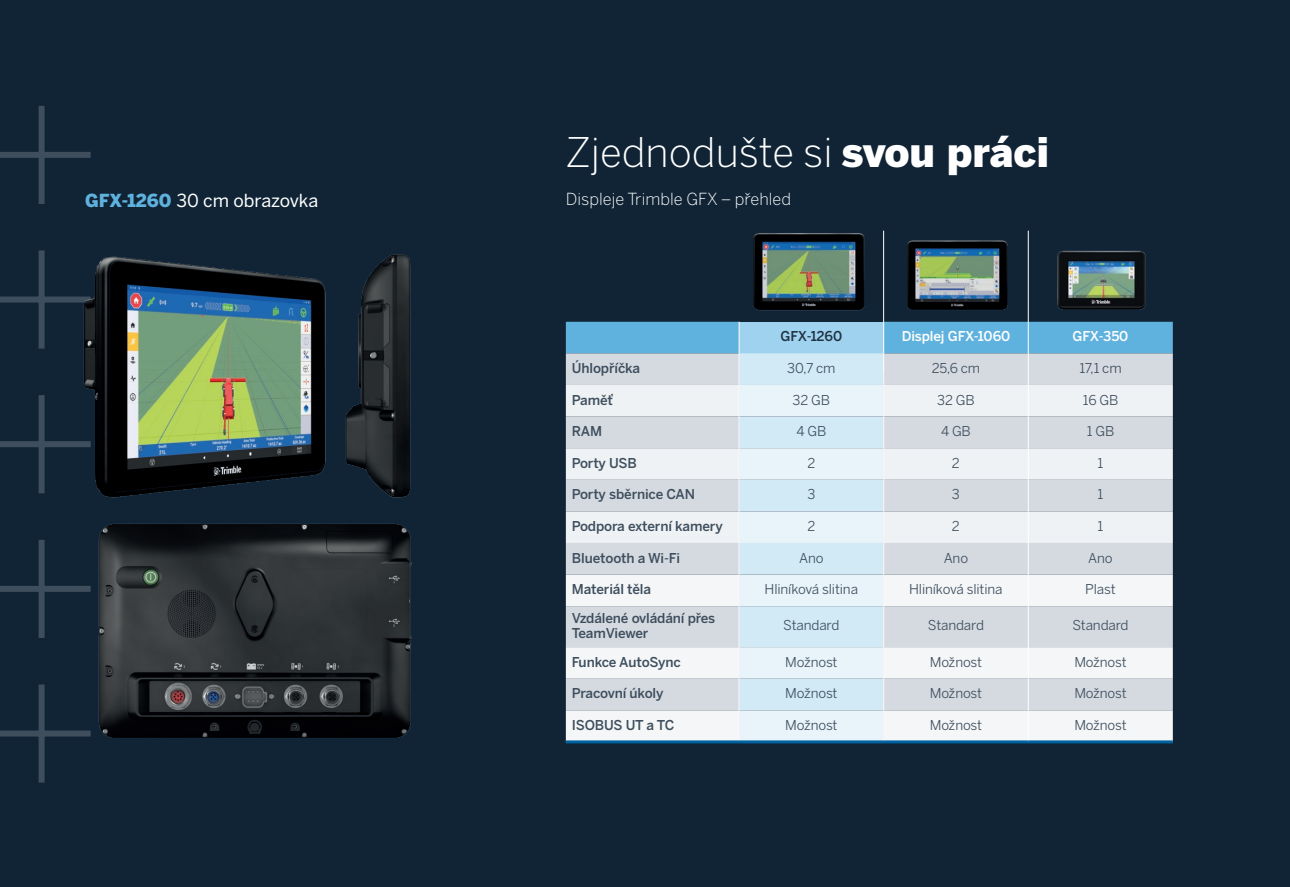
<style>
.page{position:relative;width:1290px;height:887px;background:#fff}
.page>*{position:absolute;margin:0;border:0;box-sizing:border-box;transform-origin:0 0}
.t1{font:300 40.5px "Benton Sans";color:#fff}
.t2{font:17.85px "Benton Sans";color:#fff}
.t3{font:300 16.5px "Benton Sans";color:#fff}
.t4{font:13.5px "Benton Sans";letter-spacing:-.01em;color:#3e4e5d}
.t5{font:500 13.5px/15px "Benton Sans";letter-spacing:-.01em;color:#3e4e5d}
.t6{font:500 13.5px "Benton Sans";letter-spacing:-.01em;color:#fff}
.t7{font:500 13.5px "Benton Sans";letter-spacing:-.01em;color:#213242}
.s1{font-weight:900;color:#60b2de}
.s2{font-weight:900}
</style>
<div class="page">
<div style="left:0;top:0;width:1289px;height:887px;background:#102435"></div>
<div style="left:39px;top:250px;width:6px;height:98px;background:#3e4e5c"></div>
<div style="left:0;top:296px;width:91px;height:6px;background:#3e4e5c"></div>
<div style="left:39px;top:540px;width:6px;height:98px;background:#3e4e5c"></div>
<div style="left:0;top:586px;width:91px;height:6px;background:#3e4e5c"></div>
<div style="left:39px;top:106px;width:6px;height:98px;background:#3e4e5c"></div>
<div style="left:0;top:152px;width:91px;height:6px;background:#3e4e5c"></div>
<div style="left:39px;top:395px;width:6px;height:98px;background:#3e4e5c"></div>
<div style="left:0;top:441px;width:91px;height:6px;background:#3e4e5c"></div>
<div style="left:39px;top:684px;width:6px;height:98px;background:#3e4e5c"></div>
<div style="left:0;top:730px;width:91px;height:6px;background:#3e4e5c"></div>
<hr style="left:883px;top:231px;width:1px;height:142px;background:#fff">
<hr style="left:1027px;top:231px;width:1px;height:142px;background:#fff">
<div style="left:566px;top:322px;width:606px;height:31px;background:#60b2de"></div>
<div style="left:739px;top:322px;width:144px;height:31px;background:#9fd2ef"></div>
<div style="left:566px;top:353px;width:606px;height:221px;background:#d5dae1"></div>
<div style="left:739px;top:353px;width:144px;height:32px;background:#d1eaf6"></div>
<svg style="left:566px;top:385px;width:606px;height:158px;background:#e3e7ec"></svg>
<svg style="left:739px;top:385px;width:144px;height:189px;background:#dceef7"></svg>
<svg style="left:566px;top:574px;width:606px;height:166px;background:#e3eaef"></svg>
<hr style="left:738px;top:322px;width:1px;height:31px;background:#fff">
<hr style="left:883px;top:322px;width:1px;height:31px;background:#fff">
<hr style="left:1027px;top:322px;width:1px;height:31px;background:#fff">
<hr style="left:738px;top:353px;width:1px;height:32px;background:#fff">
<hr style="left:883px;top:353px;width:1px;height:32px;background:#fff">
<hr style="left:1027px;top:353px;width:1px;height:32px;background:#fff">
<hr style="left:738px;top:385px;width:1px;height:31px;background:#fff">
<hr style="left:883px;top:385px;width:1px;height:31px;background:#fff">
<hr style="left:1027px;top:385px;width:1px;height:31px;background:#fff">
<hr style="left:738px;top:416px;width:1px;height:32px;background:#fff">
<hr style="left:883px;top:416px;width:1px;height:32px;background:#fff">
<hr style="left:1027px;top:416px;width:1px;height:32px;background:#fff">
<hr style="left:738px;top:448px;width:1px;height:32px;background:#fff">
<hr style="left:883px;top:448px;width:1px;height:32px;background:#fff">
<hr style="left:1027px;top:448px;width:1px;height:32px;background:#fff">
<hr style="left:738px;top:480px;width:1px;height:31px;background:#fff">
<hr style="left:883px;top:480px;width:1px;height:31px;background:#fff">
<hr style="left:1027px;top:480px;width:1px;height:31px;background:#fff">
<hr style="left:738px;top:511px;width:1px;height:32px;background:#fff">
<hr style="left:883px;top:511px;width:1px;height:32px;background:#fff">
<hr style="left:1027px;top:511px;width:1px;height:32px;background:#fff">
<hr style="left:738px;top:543px;width:1px;height:31px;background:#fff">
<hr style="left:883px;top:543px;width:1px;height:31px;background:#fff">
<hr style="left:1027px;top:543px;width:1px;height:31px;background:#fff">
<hr style="left:738px;top:574px;width:1px;height:32px;background:#fff">
<hr style="left:883px;top:574px;width:1px;height:32px;background:#fff">
<hr style="left:1027px;top:574px;width:1px;height:32px;background:#fff">
<hr style="left:738px;top:606px;width:1px;height:41px;background:#fff">
<hr style="left:883px;top:606px;width:1px;height:41px;background:#fff">
<hr style="left:1027px;top:606px;width:1px;height:41px;background:#fff">
<hr style="left:738px;top:647px;width:1px;height:31px;background:#fff">
<hr style="left:883px;top:647px;width:1px;height:31px;background:#fff">
<hr style="left:1027px;top:647px;width:1px;height:31px;background:#fff">
<hr style="left:738px;top:678px;width:1px;height:32px;background:#fff">
<hr style="left:883px;top:678px;width:1px;height:32px;background:#fff">
<hr style="left:1027px;top:678px;width:1px;height:32px;background:#fff">
<hr style="left:738px;top:710px;width:1px;height:30px;background:#fff">
<hr style="left:883px;top:710px;width:1px;height:30px;background:#fff">
<hr style="left:1027px;top:710px;width:1px;height:30px;background:#fff">
<hr style="left:566px;top:740px;width:173px;height:3px;background:#0162a2">
<hr style="left:739px;top:740px;width:144px;height:3px;background:#0162a2">
<hr style="left:883px;top:740px;width:145px;height:3px;background:#0162a2">
<hr style="left:1028px;top:740px;width:144px;height:3px;background:#0162a2">
<img style="left:753px;top:233px;width:112px;height:78px">
<img style="left:907px;top:240px;width:101px;height:70px">
<img style="left:1057px;top:250px;width:89px;height:59px">
<img style="left:85px;top:523px;width:327px;height:215px">
<img style="left:65px;top:256px;width:261px;height:242px">
<img style="left:345px;top:254px;width:66px;height:244px">
<h2 class="t2" style="left:85px;top:187px;width:235px"><span class="s1">GFX-1260</span> 30 cm obrazovka</h2>
<h1 class="t1" style="left:566px;top:124px;width:485px">Zjednodušte si <span class="s2">svou práci</span></h1>
<p class="t3" style="left:566px;top:188px;width:227px">Displeje Trimble GFX – přehled</p>
<p class="t7" style="left:780px;top:327px;width:63px">GFX-1260</p>
<p class="t6" style="left:901px;top:327px;width:110px">Displej GFX-1060</p>
<p class="t6" style="left:1072px;top:327px;width:57px">GFX-350</p>
<p class="t5" style="left:572px;top:360px;width:70px">Úhlopříčka</p>
<p class="t4" style="left:787px;top:358px;width:50px">30,7 cm</p>
<p class="t4" style="left:931px;top:358px;width:50px">25,6 cm</p>
<p class="t4" style="left:1079px;top:358px;width:44px">17,1 cm</p>
<p class="t5" style="left:571px;top:391px;width:43px">Paměť</p>
<p class="t4" style="left:792px;top:390px;width:39px">32 GB</p>
<p class="t4" style="left:937px;top:390px;width:39px">32 GB</p>
<p class="t4" style="left:1082px;top:390px;width:37px">16 GB</p>
<p class="t5" style="left:571px;top:423px;width:32px">RAM</p>
<p class="t4" style="left:796px;top:421px;width:31px">4 GB</p>
<p class="t4" style="left:940px;top:421px;width:31px">4 GB</p>
<p class="t4" style="left:1086px;top:421px;width:29px">1GB</p>
<p class="t5" style="left:571px;top:455px;width:67px">Porty USB</p>
<p class="t4" style="left:807px;top:453px;width:9px">2</p>
<p class="t4" style="left:951px;top:453px;width:9px">2</p>
<p class="t4" style="left:1097px;top:453px;width:7px">1</p>
<p class="t5" style="left:571px;top:486px;width:125px">Porty sběrnice CAN</p>
<p class="t4" style="left:807px;top:485px;width:9px">3</p>
<p class="t4" style="left:951px;top:485px;width:9px">3</p>
<p class="t4" style="left:1097px;top:485px;width:7px">1</p>
<p class="t5" style="left:571px;top:518px;width:152px">Podpora externí kamery</p>
<p class="t4" style="left:807px;top:516px;width:9px">2</p>
<p class="t4" style="left:951px;top:516px;width:9px">2</p>
<p class="t4" style="left:1097px;top:516px;width:7px">1</p>
<p class="t5" style="left:571px;top:549px;width:110px">Bluetooth a Wi-Fi</p>
<p class="t4" style="left:799px;top:548px;width:26px">Ano</p>
<p class="t4" style="left:943px;top:548px;width:26px">Ano</p>
<p class="t4" style="left:1088px;top:548px;width:26px">Ano</p>
<p class="t5" style="left:571px;top:581px;width:81px">Materiál těla</p>
<p class="t4" style="left:764px;top:579px;width:95px">Hliníková slitina</p>
<p class="t4" style="left:909px;top:579px;width:95px">Hliníková slitina</p>
<p class="t4" style="left:1085px;top:579px;width:32px">Plast</p>
<p class="t5" style="left:571px;top:610px;width:145px">Vzdálené ovládání přes<br>TeamViewer</p>
<p class="t4" style="left:783px;top:616px;width:58px">Standard</p>
<p class="t4" style="left:927px;top:616px;width:58px">Standard</p>
<p class="t4" style="left:1072px;top:616px;width:58px">Standard</p>
<p class="t5" style="left:571px;top:653px;width:111px">Funkce AutoSync</p>
<p class="t4" style="left:785px;top:652px;width:54px">Možnost</p>
<p class="t4" style="left:929px;top:652px;width:54px">Možnost</p>
<p class="t4" style="left:1074px;top:652px;width:54px">Možnost</p>
<p class="t5" style="left:571px;top:685px;width:93px">Pracovní úkoly</p>
<p class="t4" style="left:785px;top:684px;width:54px">Možnost</p>
<p class="t4" style="left:929px;top:684px;width:54px">Možnost</p>
<p class="t4" style="left:1074px;top:684px;width:54px">Možnost</p>
<p class="t5" style="left:571px;top:717px;width:104px">ISOBUS UT a TC</p>
<p class="t4" style="left:785px;top:715px;width:54px">Možnost</p>
<p class="t4" style="left:929px;top:715px;width:54px">Možnost</p>
<p class="t4" style="left:1074px;top:715px;width:54px">Možnost</p>
</div>
